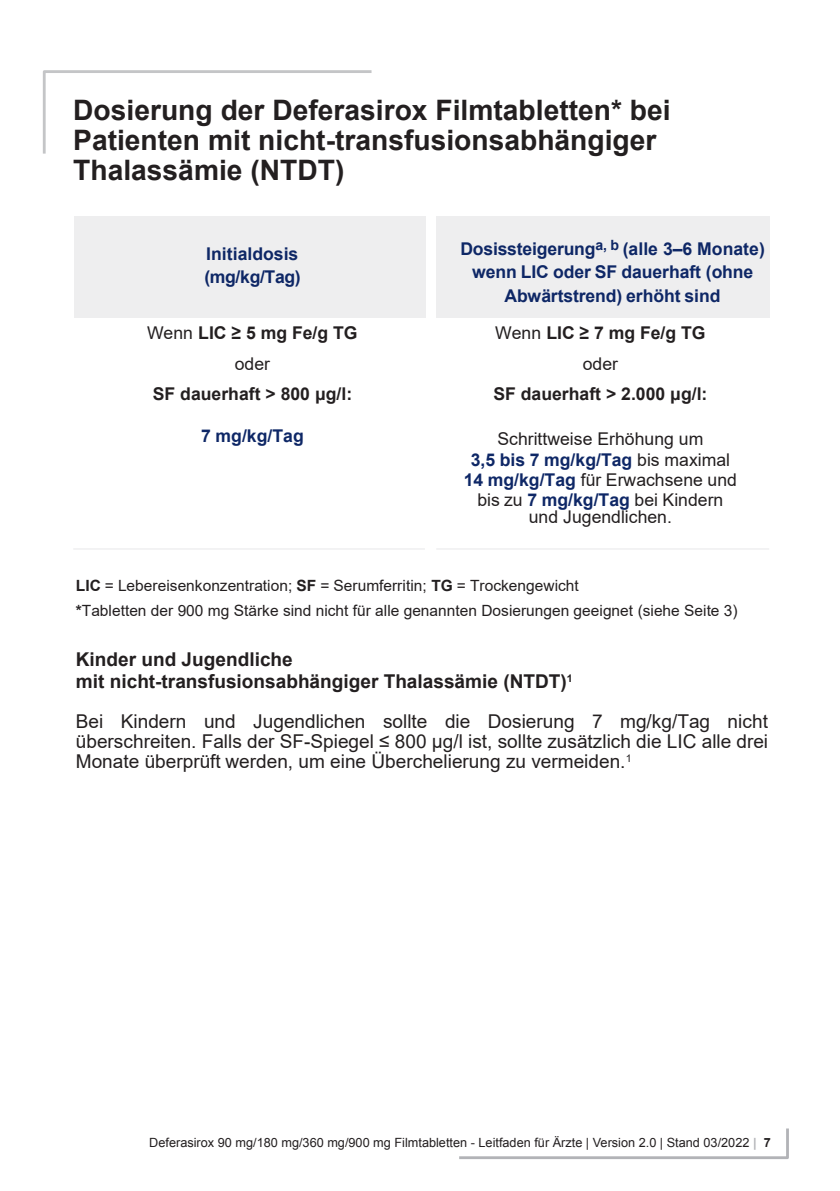
<style>
.page{position:relative;width:840px;height:1191px;background:#fff}
.page>*{position:absolute;margin:0;border:0;box-sizing:border-box;transform-origin:0 0}
.t1{font:700 28.2px/30.2px "Arial";color:#231f20}
.t2{font:19px/19.8px "Arial";color:#231f20;text-align:justify}
.t3{font:700 19px/22px "Arial";color:#231f20}
.t4{font:700 17.6px/23.2px "Arial";letter-spacing:-.005em;color:#0e2766}
.t5{font:17.6px/20.2px "Arial";color:#231f20;text-align:center}
.t6{font:700 17.6px/30.6px "Arial";color:#231f20;text-align:center}
.t7{font:15.4px/24.8px "Arial";color:#231f20}
.t8{font:12.6px "Arial";color:#231f20}
.s1{font-weight:400}
.s2{font-weight:700;color:#0e2766}
.s3{font-weight:700}
.s4{font-weight:700;color:#c4c5c7}
.s5{font-weight:700;color:#b2b3b7}
</style>
<div class="page">
<svg style="left:43px;top:70px;width:329px;height:84px"></svg>
<div style="left:74px;top:216px;width:351px;height:101px;background:#eeeeef"></div>
<div style="left:436px;top:216px;width:333px;height:101px;background:#eeeeef"></div>
<hr style="left:73px;top:548px;width:351px;height:1px;background:#eeeeef">
<hr style="left:436px;top:548px;width:332px;height:1px;background:#eeeeef">
<svg style="left:459px;top:1128px;width:330px;height:31px"></svg>
<h1 class="t1" style="left:73px;top:95px;width:598px">Dosierung der Deferasirox Filmtabletten* bei<br>Patienten mit nicht-transfusionsabhängiger<br>Thalassämie (NTDT)</h1>
<p class="t4" style="left:204px;top:242px;width:98px">Initialdosis (mg/kg/Tag)</p>
<p class="t4" style="left:460px;top:237px;width:306px;text-align:center">Dosissteigerung<sup>a,</sup> <sup>b</sup> (alle 3–6 Monate) wenn LIC oder SF dauerhaft (ohne<br>Abwärtstrend) erhöht sind</p>
<p class="t6" style="left:147px;top:318px;width:212px"><span class="s1">Wenn</span> LIC ≥ 5 mg Fe/g TG <span class="s1">oder</span></p>
<p class="t6" style="left:153px;top:379px;width:201px">SF dauerhaft &gt; 800 μg/l:</p>
<p class="t4" style="left:201px;top:424px;width:104px">7 mg/kg/Tag</p>
<p class="t6" style="left:495px;top:318px;width:212px"><span class="s1">Wenn</span> LIC ≥ 7 mg Fe/g TG <span class="s1">oder</span></p>
<p class="t6" style="left:493px;top:379px;width:215px">SF dauerhaft &gt; 2.000 μg/l:</p>
<p class="t5" style="left:463px;top:428px;width:275px">Schrittweise Erhöhung um<br><span class="s2">3,5 bis 7 mg/kg/Tag</span> bis maximal<br><span class="s2">14 mg/kg/Tag</span> für Erwachsene und bis zu <span class="s2">7 mg/kg/Tag</span> bei Kindern</p>
<p class="t5" style="left:528px;top:507px;width:145px">und Jugendlichen.</p>
<p class="t7" style="left:76px;top:573px;width:663px"><span class="s3">LIC</span> = Lebereisenkonzentration; <span class="s3">SF</span> = Serumferritin; <span class="s3">TG</span> = Trockengewicht<br><span class="s3">*</span>Tabletten der 900 mg Stärke sind nicht für alle genannten Dosierungen geeignet (siehe Seite 3)</p>
<p class="t3" style="left:76px;top:649px;width:498px">Kinder und Jugendliche<br>mit nicht-transfusionsabhängiger Thalassämie (NTDT)<sup>1</sup></p>
<p class="t2" style="left:76px;top:711px;width:693px">Bei Kindern und Jugendlichen sollte die Dosierung 7 mg/kg/Tag nicht überschreiten. Falls der SF-Spiegel ≤ 800 μg/l ist, sollte zusätzlich die LIC alle drei Monate überprüft werden, um eine Überchelierung zu vermeiden.<sup>1</sup></p>
<p class="t8" style="left:146px;top:1132px;width:622px">Deferasirox 90 mg/180 mg/360 mg/900 mg Filmtablet en - Leitfaden für Ärzte | Version 2.0 | Stand 03/2022 <span class="s4">|</span> <span class="s3">7</span></p>
<p class="t8" style="left:149px;top:1134px;width:622px">Deferasirox 90 mg/180 mg/360 mg/900 mg Filmtabletten - Leitfaden für Ärzte | Version 2.0 | Stand 03/2022 <span class="s5">|</span> <span class="s3">7</span></p>
</div>
